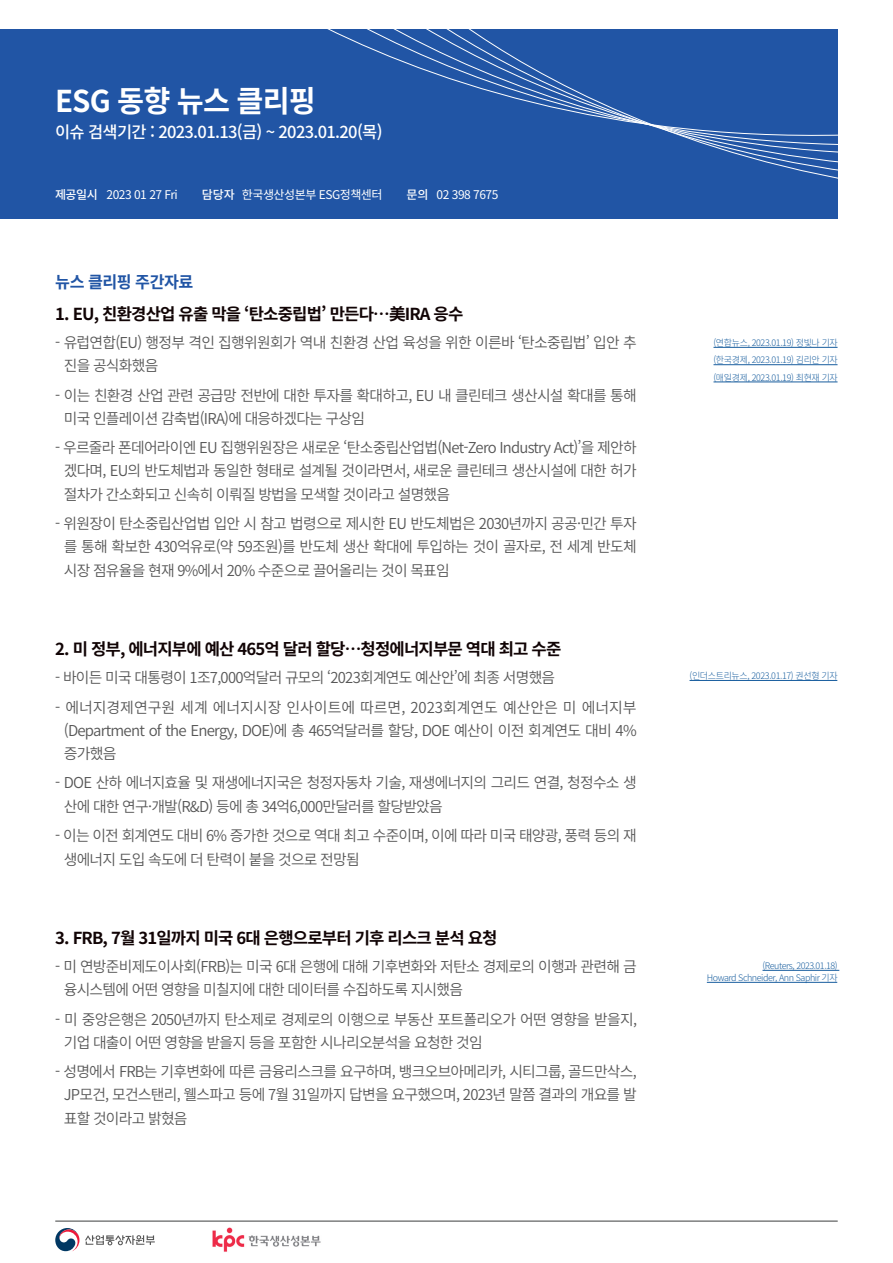
<style>
.page{position:relative;width:893px;height:1263px;background:#fff}
.page>*{position:absolute;margin:0;border:0;box-sizing:border-box;transform-origin:0 0}
.t1{font:700 30px "Source Han Sans K";letter-spacing:-.03em;color:#fff}
.t2{font:700 16.5px "Source Han Sans K";letter-spacing:-.05em;color:#110405}
.t3{font:500 16.5px "Source Han Sans K";letter-spacing:-.04em;color:#fff}
.t4{font:700 16.5px "Source Han Sans K";letter-spacing:-.03em;color:#2155a5}
.t5{font:15px/23.2px "Source Han Sans K";letter-spacing:-.05em;color:#575757}
.t6{font:12px "Source Han Sans K";letter-spacing:-.04em;color:#fff}
.t7{font:500 12px "Source Han Sans K";letter-spacing:-.025em;color:#fff}
.t8{font:300 9px "Source Han Sans K";letter-spacing:-.04em;color:#175d9e}
</style>
<div class="page">
<div style="left:0;top:29px;width:838px;height:189px;background:#2155a5"></div>
<svg style="left:408px;top:29px;width:430px;height:190px"></svg>
<hr style="left:55px;top:1221px;width:783px;height:1px;background:#030505">
<img style="left:212px;top:1227px;width:109px;height:25px">
<svg style="left:55px;top:1228px;width:24px;height:23px"></svg>
<svg style="left:85px;top:1235px;width:70px;height:10px"></svg>
<hr style="left:713px;top:347px;width:124px;height:1px;background:#175d9e">
<hr style="left:713px;top:364px;width:124px;height:1px;background:#175d9e">
<hr style="left:713px;top:382px;width:124px;height:1px;background:#175d9e">
<hr style="left:689px;top:680px;width:148px;height:1px;background:#175d9e">
<hr style="left:762px;top:970px;width:77px;height:1px;background:#175d9e">
<hr style="left:707px;top:982px;width:130px;height:1px;background:#175d9e">
<p class="t1" style="left:55px;top:84px;width:262px">ESG 동향 뉴스 클리핑</p>
<p class="t3" style="left:55px;top:123px;width:329px">이슈 검색기간 : 2023.01.13(금) ~ 2023.01.20(목)</p>
<p class="t7" style="left:55px;top:188px;width:44px">제공일시</p>
<p class="t6" style="left:106px;top:188px;width:73px">2023 01 27 Fri</p>
<p class="t7" style="left:202px;top:188px;width:34px">담당자</p>
<p class="t6" style="left:242px;top:188px;width:142px">한국생산성본부 ESG정책센터</p>
<p class="t7" style="left:407px;top:188px;width:24px">문의</p>
<p class="t6" style="left:437px;top:188px;width:63px">02 398 7675</p>
<p class="t4" style="left:55px;top:272px;width:140px">뉴스 클리핑 주간자료</p>
<p class="t2" style="left:55px;top:305px;width:410px">1. EU, 친환경산업 유출 막을 ‘탄소중립법’ 만든다…美IRA 응수</p>
<p class="t5" style="left:64px;top:331px;width:574px;text-indent:-9px">- 유럽연합(EU) 행정부 격인 집행위원회가 역내 친환경 산업 육성을 위한 이른바 ‘탄소중립법’ 입안 추 진을 공식화했음</p>
<p class="t5" style="left:64px;top:384px;width:574px;text-indent:-9px">- 이는 친환경 산업 관련 공급망 전반에 대한 투자를 확대하고, EU 내 클린테크 생산시설 확대를 통해 미국 인플레이션 감축법(IRA)에 대응하겠다는 구상임</p>
<p class="t5" style="left:64px;top:436px;width:574px;text-align:justify;text-indent:-9px">- 우르줄라 폰데어라이엔 EU 집행위원장은 새로운 ‘탄소중립산업법(Net-Zero Industry Act)’을 제안하 겠다며, EU의 반도체법과 동일한 형태로 설계될 것이라면서, 새로운 클린테크 생산시설에 대한 허가 절차가 간소화되고 신속히 이뤄질 방법을 모색할 것이라고 설명했음</p>
<p class="t5" style="left:64px;top:512px;width:574px;line-height:23.7px;text-align:justify;text-indent:-9px">- 위원장이 탄소중립산업법 입안 시 참고 법령으로 제시한 EU 반도체법은 2030년까지 공공·민간 투자 를 통해 확보한 430억유로(약 59조원)를 반도체 생산 확대에 투입하는 것이 골자로, 전 세계 반도체 시장 점유율을 현재 9%에서 20% 수준으로 끌어올리는 것이 목표임</p>
<p class="t2" style="left:55px;top:640px;width:508px">2. 미 정부, 에너지부에 예산 465억 달러 할당…청정에너지부문 역대 최고 수준</p>
<p class="t5" style="left:55px;top:666px;width:501px">- 바이든 미국 대통령이 1조7,000억달러 규모의 ‘2023회계연도 예산안’에 최종 서명했음</p>
<p class="t5" style="left:64px;top:696px;width:574px;text-align:justify;text-indent:-9px">- 에너지경제연구원 세계 에너지시장 인사이트에 따르면, 2023회계연도 예산안은 미 에너지부 (Department of the Energy, DOE)에 총 465억달러를 할당, DOE 예산이 이전 회계연도 대비 4% 증가했음</p>
<p class="t5" style="left:64px;top:771px;width:574px;text-indent:-9px">- DOE 산하 에너지효율 및 재생에너지국은 청정자동차 기술, 재생에너지의 그리드 연결, 청정수소 생 산에 대한 연구·개발(R&amp;D) 등에 총 34억6,000만달러를 할당받았음</p>
<p class="t5" style="left:64px;top:824px;width:574px;line-height:24px;text-indent:-9px">- 이는 이전 회계연도 대비 6% 증가한 것으로 역대 최고 수준이며, 이에 따라 미국 태양광, 풍력 등의 재 생에너지 도입 속도에 더 탄력이 붙을 것으로 전망됨</p>
<p class="t2" style="left:55px;top:929px;width:444px">3. FRB, 7월 31일까지 미국 6대 은행으로부터 기후 리스크 분석 요청</p>
<p class="t5" style="left:64px;top:955px;width:574px;text-indent:-9px">- 미 연방준비제도이사회(FRB)는 미국 6대 은행에 대해 기후변화와 저탄소 경제로의 이행과 관련해 금 융시스템에 어떤 영향을 미칠지에 대한 데이터를 수집하도록 지시했음</p>
<p class="t5" style="left:64px;top:1008px;width:575px;text-indent:-9px">- 미 중앙은행은 2050년까지 탄소제로 경제로의 이행으로 부동산 포트폴리오가 어떤 영향을 받을지, 기업 대출이 어떤 영향을 받을지 등을 포함한 시나리오분석을 요청한 것임</p>
<p class="t5" style="left:64px;top:1060px;width:574px;line-height:23.7px;text-align:justify;text-indent:-9px">- 성명에서 FRB는 기후변화에 따른 금융리스크를 요구하며, 뱅크오브아메리카, 시티그룹, 골드만삭스, JP모건, 모건스탠리, 웰스파고 등에 7월 31일까지 답변을 요구했으며, 2023년 말쯤 결과의 개요를 발 표할 것이라고 밝혔음</p>
<p class="t8" style="left:713px;top:338px;width:126px">(연합뉴스, 2023.01.19) 정빛나 기자</p>
<p class="t8" style="left:713px;top:355px;width:126px">(한국경제, 2023.01.19) 김리안 기자</p>
<p class="t8" style="left:713px;top:372px;width:126px">(매일경제, 2023.01.19) 최현재 기자</p>
<p class="t8" style="left:689px;top:671px;width:150px">(인더스트리뉴스, 2023.01.17) 권선형 기자</p>
<p class="t8" style="left:762px;top:960px;width:77px">(Reuters, 2023.01.18)</p>
<p class="t8" style="left:707px;top:972px;width:132px">Howard Schneider, Ann Saphir 기자</p>
</div>
